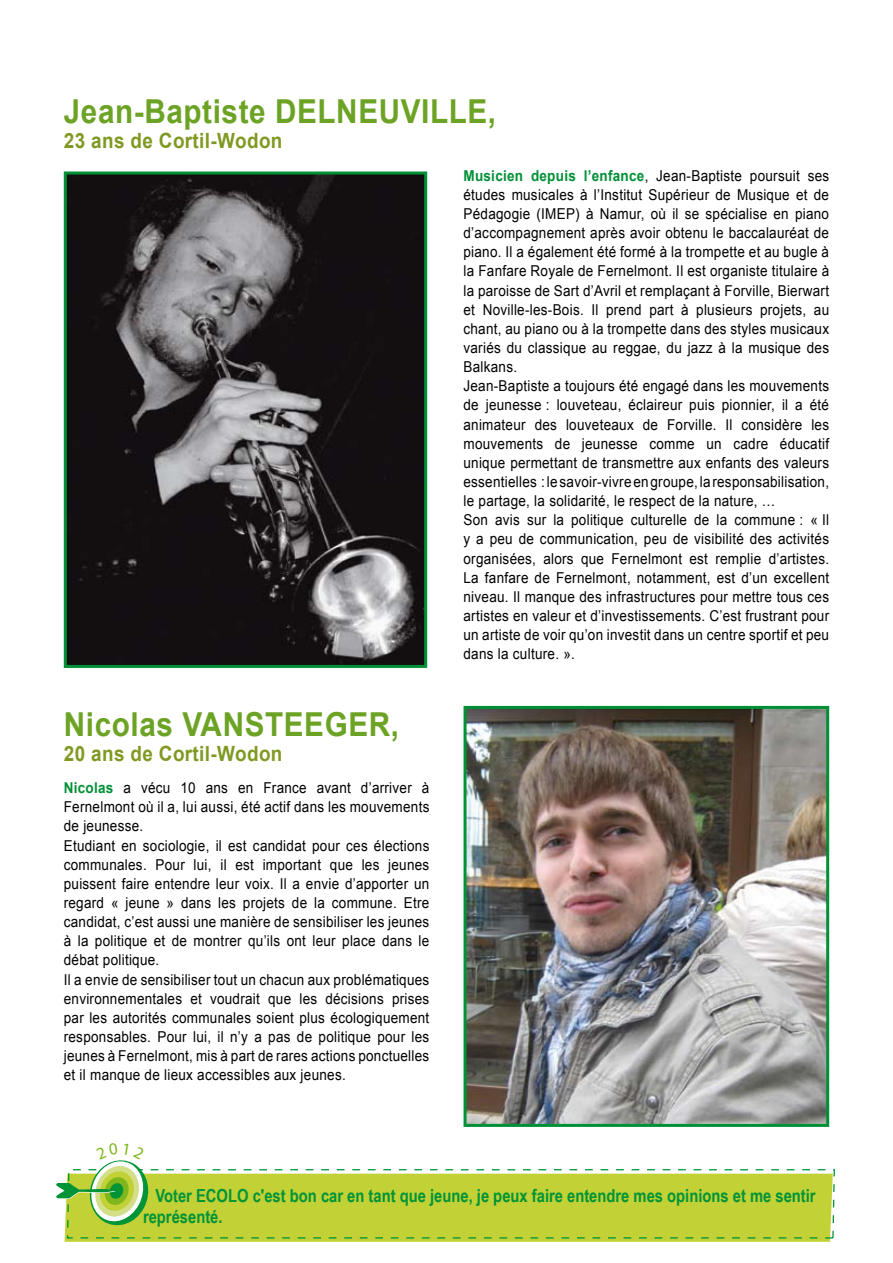
<style>
.page{position:relative;width:893px;height:1263px;background:#fff}
.page>*{position:absolute;margin:0;border:0;box-sizing:border-box;transform-origin:0 0}
.t1{font:700 33px "Arial";letter-spacing:.02em;color:#6ca325;scale:.9 1}
.t2{font:700 21px "Arial";letter-spacing:.02em;color:#809922;scale:.9 1}
.t3{font:700 18px/21.6px "Arial Narrow";color:#009437}
.t4{font:15px/19.2px "Arial";letter-spacing:.02em;color:#000;scale:.9 1}
.s1{font-weight:700;color:#009036}
</style>
<div class="page">
<svg style="left:65px;top:1230px;width:766px;height:12px;background:#c4d342"></svg>
<svg style="left:66px;top:1169px;width:769px;height:70px;background:#c0d241"></svg>
<img style="left:468px;top:710px;width:357px;height:413px">
<div style="left:464px;top:706px;width:365px;height:421px;border:3px solid #009036"></div>
<img style="left:68px;top:175px;width:355px;height:489px">
<div style="left:64px;top:171px;width:363px;height:497px;border:3px solid #009036"></div>
<svg style="left:56px;top:1160px;width:97px;height:70px"></svg>
<h1 class="t1" style="left:64px;top:90px;width:482px">Jean-Baptiste DELNEUVILLE,</h1>
<h2 class="t2" style="left:64px;top:127px;width:244px">23 ans de Cortil-Wodon</h2>
<p class="t4" style="left:463px;top:166px;width:408px"><span class="s1">Musicien depuis l’enfance</span>, Jean-Baptiste poursuit ses études musicales à l’Institut Supérieur de Musique et de Pédagogie (IMEP) à Namur, où il se spécialise en piano d’accompagnement après avoir obtenu le baccalauréat de piano. Il a également été formé à la trompette et au bugle à la Fanfare Royale de Fernelmont. Il est organiste titulaire à la paroisse de Sart d’Avril et remplaçant à Forville, Bierwart et Noville-les-Bois. Il prend part à plusieurs projets, au chant, au piano ou à la trompette dans des styles musicaux variés du classique au reggae, du jazz à la musique des Balkans.<br>Jean-Baptiste a toujours été engagé dans les mouvements de jeunesse : louveteau, éclaireur puis pionnier, il a été animateur des louveteaux de Forville. Il considère les mouvements de jeunesse comme un cadre éducatif unique permettant de transmettre aux enfants des valeurs essentielles : le savoir-vivre en groupe, la responsabilisation, le partage, la solidarité, le respect de la nature, …<br>Son avis sur la politique culturelle de la commune : « Il y a peu de communication, peu de visibilité des activités organisées, alors que Fernelmont est remplie d’artistes.<br>La fanfare de Fernelmont, notamment, est d’un excellent niveau. Il manque des infrastructures pour mettre tous ces artistes en valeur et d’investissements. C’est frustrant pour un artiste de voir qu’on investit dans un centre sportif et peu dans la culture. ».</p>
<h1 class="t1" style="left:64px;top:702px;width:374px">Nicolas VANSTEEGER,</h1>
<h2 class="t2" style="left:64px;top:740px;width:244px">20 ans de Cortil-Wodon</h2>
<p class="t4" style="left:64px;top:778px;width:408px"><span class="s1">Nicolas</span> a vécu 10 ans en France avant d’arriver à Fernelmont où il a, lui aussi, été actif dans les mouvements de jeunesse.<br>Etudiant en sociologie, il est candidat pour ces élections communales. Pour lui, il est important que les jeunes puissent faire entendre leur voix. Il a envie d’apporter un regard « jeune » dans les projets de la commune. Etre candidat, c’est aussi une manière de sensibiliser les jeunes à la politique et de montrer qu’ils ont leur place dans le débat politique.<br>Il a envie de sensibiliser tout un chacun aux problématiques environnementales et voudrait que les décisions prises par les autorités communales soient plus écologiquement responsables. Pour lui, il n’y a pas de politique pour les jeunes à Fernelmont, mis à part de rares actions ponctuelles et il manque de lieux accessibles aux jeunes.</p>
<p class="t3" style="left:143px;top:1183px;width:674px;text-indent:12px">Voter ECOLO c'est bon car en tant que jeune, je peux faire entendre mes opinions et me sentir représenté.</p>
</div>
